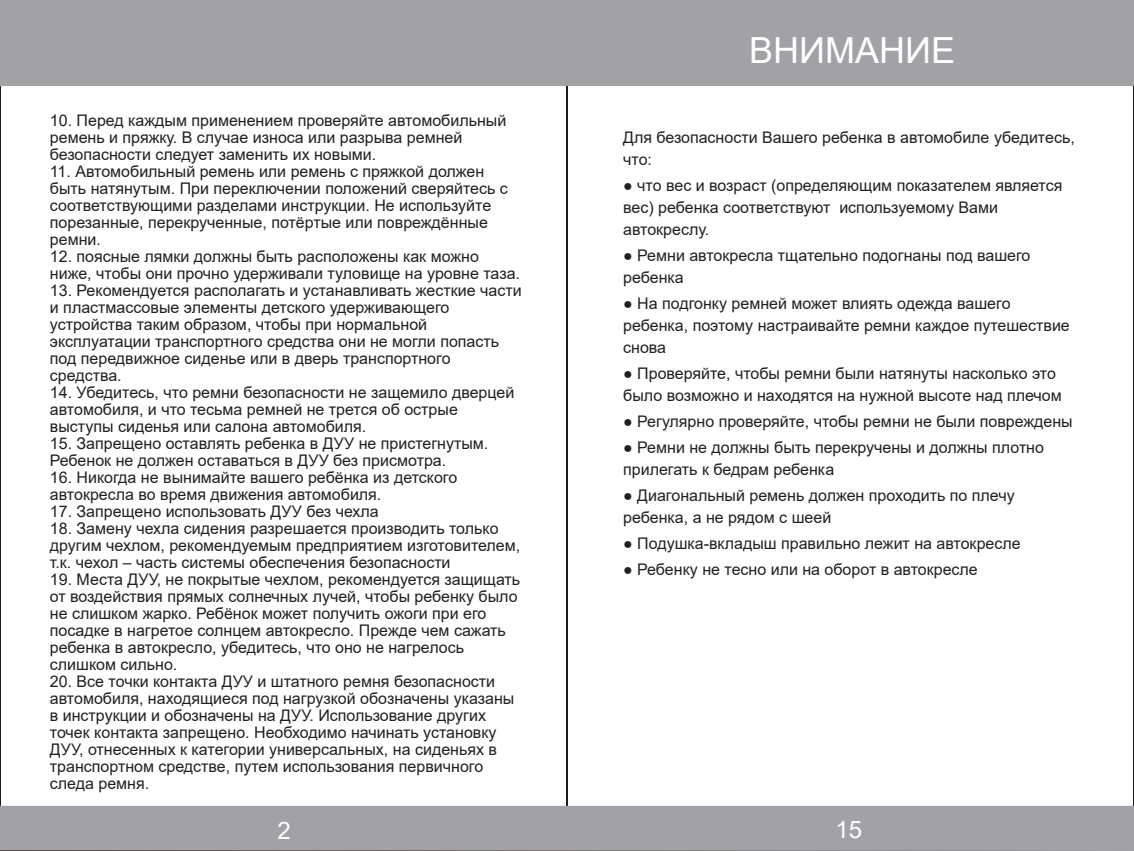
<style>
.page{position:relative;width:1134px;height:851px;background:#fff}
.page>*{position:absolute;margin:0;border:0;box-sizing:border-box;transform-origin:0 0}
.t1{font:36px "Arial";color:#fff}
.t2{font:24px "Arial";color:#fff}
.t3{font:16px/17px "Arial";color:#231f20}
</style>
<div class="page">
<div style="left:0;top:0;width:1134px;height:85px;background:#a2a1a5"></div>
<div style="left:0;top:805px;width:1134px;height:45px;background:#a2a1a5"></div>
<p class="t3" style="left:50px;top:112px;width:458px">10. Перед каждым применением проверяйте автомобильный ремень и пряжку. В случае износа или разрыва ремней безопасности следует заменить их новыми.</p>
<p class="t3" style="left:50px;top:163px;width:459px">11. Автомобильный ремень или ремень с пряжкой должен быть натянутым. При переключении положений сверяйтесь с соответствующими разделами инструкции. Не используйте порезанные, перекрученные, потёртые или повреждённые ремни.</p>
<p class="t3" style="left:50px;top:247px;width:472px">12. поясные лямки должны быть расположены как можно ниже, чтобы они прочно удерживали туловище на уровне таза.</p>
<p class="t3" style="left:50px;top:281px;width:473px">13. Рекомендуется располагать и устанавливать жесткие части и пластмассовые элементы детского удерживающего устройства таким образом, чтобы при нормальной эксплуатации транспортного средства они не могли попасть под передвижное сиденье или в дверь транспортного средства.</p>
<p class="t3" style="left:50px;top:383px;width:466px">14. Убедитесь, что ремни безопасности не защемило дверцей автомобиля, и что тесьма ремней не трется об острые выступы сиденья или салона автомобиля.</p>
<p class="t3" style="left:50px;top:434px;width:440px">15. Запрещено оставлять ребенка в ДУУ не пристегнутым.<br>Ребенок не должен оставаться в ДУУ без присмотра.</p>
<p class="t3" style="left:50px;top:468px;width:409px">16. Никогда не вынимайте вашего ребёнка из детского автокресла во время движения автомобиля.</p>
<p class="t3" style="left:50px;top:502px;width:330px">17. Запрещено использовать ДУУ без чехла</p>
<p class="t3" style="left:50px;top:519px;width:472px">18. Замену чехла сидения разрешается производить только другим чехлом, рекомендуемым предприятием изготовителем, т.к. чехол – часть системы обеспечения безопасности</p>
<p class="t3" style="left:50px;top:570px;width:472px">19. Места ДУУ, не покрытые чехлом, рекомендуется защищать от воздействия прямых солнечных лучей, чтобы ребенку было не слишком жарко. Ребёнок может получить ожоги при его посадке в нагретое солнцем автокресло. Прежде чем сажать ребенка в автокресло, убедитесь, что оно не нагрелось слишком сильно.</p>
<p class="t3" style="left:50px;top:672px;width:466px">20. Все точки контакта ДУУ и штатного ремня безопасности автомобиля, находящиеся под нагрузкой обозначены указаны в инструкции и обозначены на ДУУ. Использование других точек контакта запрещено. Необходимо начинать установку ДУУ, отнесенных к категории универсальных, на сиденьях в транспортном средстве, путем использования первичного следа ремня.</p>
<h1 class="t1" style="left:749px;top:26px;width:207px">ВНИМАНИЕ</h1>
<p class="t3" style="left:623px;top:126px;width:453px;line-height:22px">Для безопасности Вашего ребенка в автомобиле убедитесь, что:</p>
<p class="t3" style="left:623px;top:174px;width:441px;line-height:22px">● что вес и возраст (определяющим показателем является вес) ребенка соответствуют используемому Вами автокреслу.</p>
<p class="t3" style="left:623px;top:244px;width:409px;line-height:22px">● Ремни автокресла тщательно подогнаны под вашего ребенка</p>
<p class="t3" style="left:623px;top:292px;width:448px;line-height:22px">● На подгонку ремней может влиять одежда вашего ребенка, поэтому настраивайте ремни каждое путешествие снова</p>
<p class="t3" style="left:623px;top:362px;width:440px;line-height:22px">● Проверяйте, чтобы ремни были натянуты насколько это было возможно и находятся на нужной высоте над плечом</p>
<p class="t3" style="left:623px;top:413px;width:451px">● Регулярно проверяйте, чтобы ремни не были повреждены</p>
<p class="t3" style="left:623px;top:436px;width:422px;line-height:22px">● Ремни не должны быть перекручены и должны плотно прилегать к бедрам ребенка</p>
<p class="t3" style="left:623px;top:484px;width:393px;line-height:22px">● Диагональный ремень должен проходить по плечу ребенка, а не рядом с шеей</p>
<p class="t3" style="left:623px;top:535px;width:399px">● Подушка-вкладыш правильно лежит на автокресле</p>
<p class="t3" style="left:623px;top:561px;width:356px">● Ребенку не тесно или на оборот в автокресле</p>
<h2 class="t2" style="left:277px;top:814px;width:15px">2</h2>
<h2 class="t2" style="left:835px;top:812px;width:28px">15</h2>
</div>
